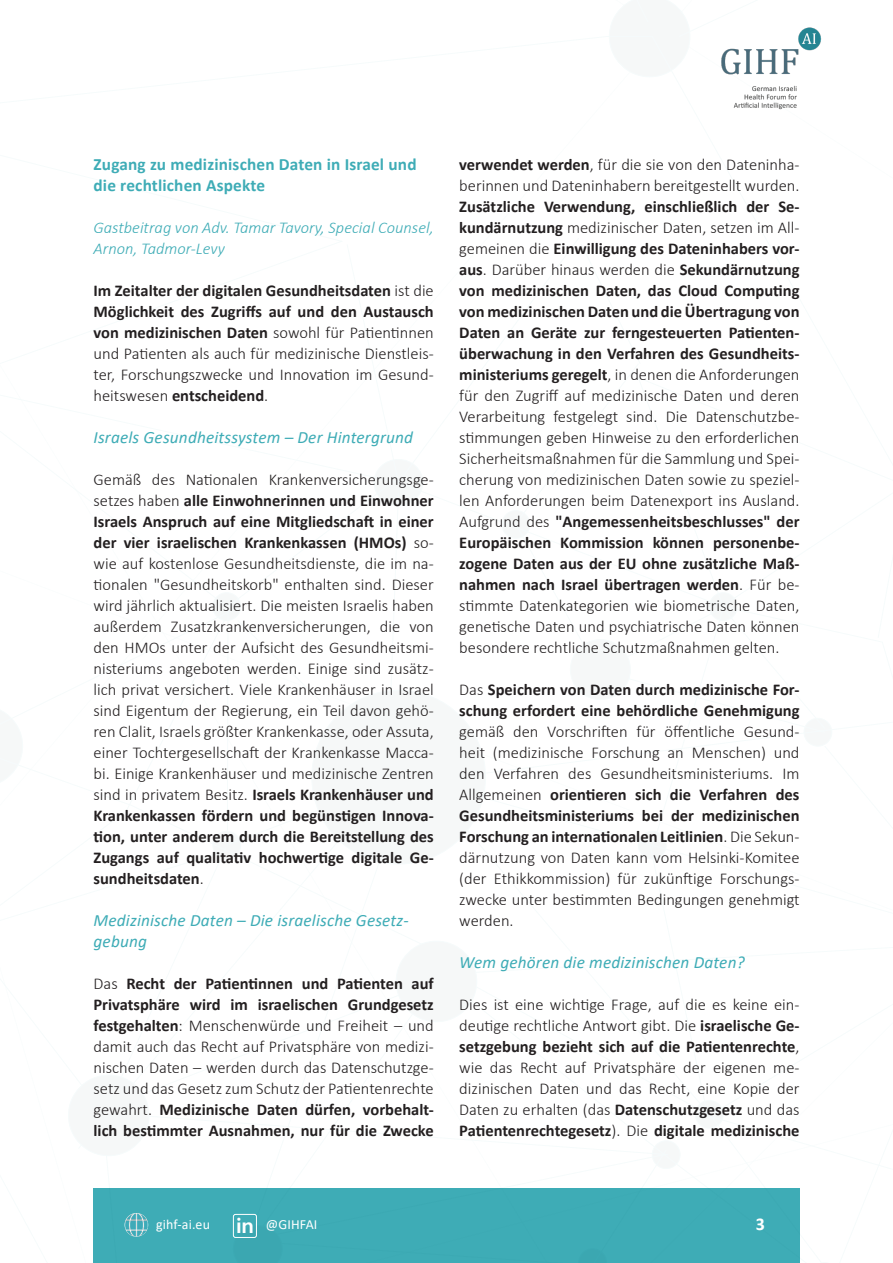
<style>
.page{position:relative;width:893px;height:1263px;background:#fff}
.page>*{position:absolute;margin:0;border:0;box-sizing:border-box;transform-origin:0 0}
.Quelle_generell{font:600 22.95px "Gill Sans";color:#fff}
.t1{font:700 18px "Calibri";color:#fff}
.t2{font:italic 17.25px/21px "Calibri";letter-spacing:.01em;color:#3eacb6}
.t3{font:700 17.25px/21px "Calibri";letter-spacing:.01em;color:#3eacb6}
.t4{font:300 16.5px/21px "Calibri";color:#231f20;text-align:justify}
.t5{font:italic 300 16.5px/21px "Calibri";color:#3eacb6}
.t6{font:13.95px "Calibri";letter-spacing:.01em;color:#fff}
.s1{font-weight:700}
</style>
<div class="page">
<div style="left:68px;top:1075px;width:81px;height:81px;background:#f6f8f8;border-radius:50%"></div>
<div style="left:68px;top:1075px;width:81px;height:81px;border:1px solid #3eacb6;border-radius:50%"></div>
<img style="left:721px;top:27px;width:101px;height:83px">
<div style="left:93px;top:1188px;width:706px;height:75px;background:#3eacb6"></div>
<img style="left:125px;top:1213px;width:23px;height:23px">
<div style="left:233px;top:1214px;width:24px;height:24px;border:1px solid #fff;border-radius:2px"></div>
<p class="t3" style="left:94px;top:153px;width:325px">Zugang zu medizinischen Daten in Israel und die rechtlichen Aspekte</p>
<p class="t5" style="left:94px;top:217px;width:342px">Gastbeitrag von Adv. Tamar Tavory, Special Counsel,<br>Arnon, Tadmor-Levy</p>
<p class="t4" style="left:94px;top:280px;width:342px"><span class="s1">Im Zeitalter der digitalen Gesundheitsdaten</span> ist die <span class="s1">Möglichkeit des Zugriffs auf und den Austausch von medizinischen Daten</span> sowohl für Patientinnen und Patienten als auch für medizinische Dienstleis&shy;ter, Forschungszwecke und Innovation im Gesund&shy;heitswesen <span class="s1">entscheidend</span>.</p>
<p class="t2" style="left:94px;top:426px;width:321px">Israels Gesundheitssystem – Der Hintergrund</p>
<p class="t4" style="left:94px;top:469px;width:342px">Gemäß des Nationalen Krankenversicherungsge&shy;setzes haben <span class="s1">alle Einwohnerinnen und Einwohner Israels Anspruch auf eine Mitgliedschaft in einer der vier israelischen Krankenkassen (HMOs)</span> so&shy;wie auf kostenlose Gesundheitsdienste, die im na&shy;tionalen "Gesundheitskorb" enthalten sind. Dieser wird jährlich aktualisiert. Die meisten Israelis haben außerdem Zusatzkrankenversicherungen, die von den HMOs unter der Aufsicht des Gesundheitsmi&shy;nisteriums angeboten werden. Einige sind zusätz&shy;lich privat versichert. Viele Krankenhäuser in Israel sind Eigentum der Regierung, ein Teil davon gehö&shy;ren Clalit, Israels größter Krankenkasse, oder Assuta, einer Tochtergesellschaft der Krankenkasse Macca&shy;bi. Einige Krankenhäuser und medizinische Zentren sind in privatem Besitz. <span class="s1">Israels Krankenhäuser und Krankenkassen fördern und begünstigen Innova&shy;tion, unter anderem durch die Bereitstellung des Zugangs auf qualitativ hochwertige digitale Ge&shy;sundheitsdaten</span>.</p>
<p class="t2" style="left:94px;top:909px;width:317px">Medizinische Daten – Die israelische Gesetz&shy;gebung</p>
<p class="t4" style="left:94px;top:973px;width:342px">Das <span class="s1">Recht der Patientinnen und Patienten auf Privatsphäre wird im israelischen Grundgesetz festgehalten</span>: Menschenwürde und Freiheit – und damit auch das Recht auf Privatsphäre von medizi&shy;nischen Daten – werden durch das Datenschutzge&shy;setz und das Gesetz zum Schutz der Patientenrechte gewahrt. <span class="s1">Medizinische Daten dürfen, vorbehalt&shy;lich bestimmter Ausnahmen, nur für die Zwecke</span></p>
<p class="t4" style="left:459px;top:154px;width:342px"><span class="s1">verwendet werden</span>, für die sie von den Dateninha&shy;berinnen und Dateninhabern bereitgestellt wurden.<br><span class="s1">Zusätzliche Verwendung, einschließlich der Se&shy;kundärnutzung</span> medizinischer Daten, setzen im All&shy;gemeinen die <span class="s1">Einwilligung des Dateninhabers vor&shy;aus</span>. Darüber hinaus werden die <span class="s1">Sekundärnutzung von medizinischen Daten, das Cloud Computing von medizinischen Daten und die Übertragung von Daten an Geräte zur ferngesteuerten Patienten&shy;überwachung in den Verfahren des Gesundheits&shy;ministeriums geregelt</span>, in denen die Anforderungen für den Zugriff auf medizinische Daten und deren Verarbeitung festgelegt sind. Die Datenschutzbe&shy;stimmungen geben Hinweise zu den erforderlichen Sicherheitsmaßnahmen für die Sammlung und Spei&shy;cherung von medizinischen Daten sowie zu speziel&shy;len Anforderungen beim Datenexport ins Ausland.<br>Aufgrund des <span class="s1">"Angemessenheitsbeschlusses" der Europäischen Kommission können personenbe&shy;zogene Daten aus der EU ohne zusätzliche Maß&shy;nahmen nach Israel übertragen werden</span>. Für be&shy;stimmte Datenkategorien wie biometrische Daten, genetische Daten und psychiatrische Daten können besondere rechtliche Schutzmaßnahmen gelten.</p>
<p class="t4" style="left:459px;top:679px;width:342px">Das <span class="s1">Speichern von Daten durch medizinische For&shy;schung erfordert eine behördliche Genehmigung </span>gemäß den Vorschriften für öffentliche Gesund&shy;heit (medizinische Forschung an Menschen) und den Verfahren des Gesundheitsministeriums. Im Allgemeinen <span class="s1">orientieren sich die Verfahren des Gesundheitsministeriums bei der medizinischen Forschung an internationalen Leitlinien</span>. Die Sekun&shy;därnutzung von Daten kann vom Helsinki-Komitee (der Ethikkommission) für zukünftige Forschungs&shy;zwecke unter bestimmten Bedingungen genehmigt werden.</p>
<p class="t2" style="left:459px;top:951px;width:287px">Wem gehören die medizinischen Daten?</p>
<p class="t4" style="left:459px;top:994px;width:342px">Dies ist eine wichtige Frage, auf die es keine ein&shy;deutige rechtliche Antwort gibt. Die <span class="s1">israelische Ge&shy;setzgebung bezieht sich auf die Patientenrechte</span>, wie das Recht auf Privatsphäre der eigenen me&shy;dizinischen Daten und das Recht, eine Kopie der Daten zu erhalten (das <span class="s1">Datenschutzgesetz</span> und das <span class="s1">Patientenrechtegesetz</span>). Die <span class="s1">digitale medizinische</span></p>
<p class="t6" style="left:156px;top:1215px;width:56px">gihf-ai.eu</p>
<p class="Quelle_generell" style="left:236px;top:1211px;width:20px">in</p>
<p class="t6" style="left:266px;top:1215px;width:53px">@GIHFAI</p>
<p class="t1" style="left:756px;top:1211px;width:11px">3</p>
</div>
